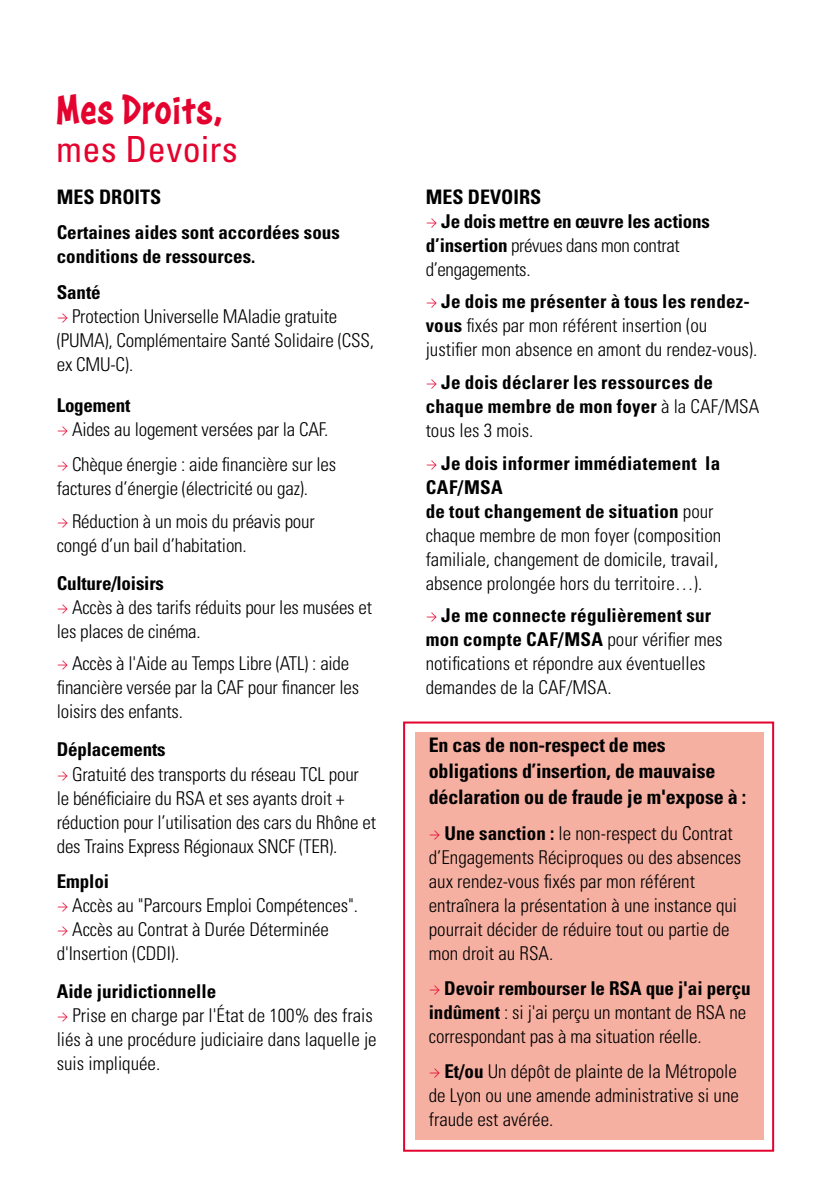
<style>
.page{position:relative;width:840px;height:1191px;background:#fff}
.page>*{position:absolute;margin:0;border:0;box-sizing:border-box;transform-origin:0 0}
.t1{font:44px "Astounder Squared LCBB";letter-spacing:.01em;color:#e4032e}
.t2{font:condensed 36px "Univers LT Std";letter-spacing:.01em;color:#e4032e}
.t3{font:700 condensed 20px/26px "Univers";letter-spacing:-.01em;color:#000}
.t4{font:700 condensed 20px "Univers LT Std";color:#000}
.t5{font:300 condensed 19px/24px "Univers LT Std";letter-spacing:-.005em;color:#000}
.t6{font:700 condensed 19px/24px "Univers LT Std";color:#000}
.s1{font-family:"DIN Pro";color:#e4032e}
.s2{font-family:"DIN Pro";font-weight:300;color:#e4032e}
.s3{font-weight:300}
.s4{font-weight:700}
</style>
<div class="page">
<div style="left:415px;top:732px;width:347px;height:408px;background:#f6b0a2"></div>
<div style="left:403px;top:721px;width:370px;height:430px;border:2px solid #e4032e"></div>
<h1 class="t1" style="left:56px;top:85px;width:168px">Mes Droits,</h1>
<h2 class="t2" style="left:56px;top:126px;width:183px">mes Devoirs</h2>
<p class="t4" style="left:57px;top:184px;width:106px">MES DROITS</p>
<p class="t6" style="left:57px;top:220px;width:284px">Certaines aides sont accordées sous conditions de ressources.</p>
<p class="t6" style="left:57px;top:280px;width:45px">Santé</p>
<p class="t5" style="left:57px;top:304px;width:318px"><span class="s1">→</span> Protection Universelle MAladie gratuite (PUMA), Complémentaire Santé Solidaire (CSS, ex CMU-C).</p>
<p class="t6" style="left:57px;top:393px;width:75px">Logement</p>
<p class="t5" style="left:57px;top:417px;width:273px"><span class="s1">→</span> Aides au logement versées par la CAF.</p>
<p class="t5" style="left:57px;top:452px;width:281px"><span class="s1">→</span> Chèque énergie : aide financière sur les factures d’énergie (électricité ou gaz).</p>
<p class="t5" style="left:57px;top:509px;width:259px"><span class="s1">→</span> Réduction à un mois du préavis pour congé d’un bail d’habitation.</p>
<p class="t6" style="left:57px;top:571px;width:109px">Culture/loisirs</p>
<p class="t5" style="left:57px;top:595px;width:316px"><span class="s1">→</span> Accès à des tarifs réduits pour les musées et les places de cinéma.</p>
<p class="t5" style="left:57px;top:651px;width:303px"><span class="s1">→</span> Accès à l'Aide au Temps Libre (ATL) : aide financière versée par la CAF pour financer les loisirs des enfants.</p>
<p class="t6" style="left:57px;top:737px;width:110px">Déplacements</p>
<p class="t5" style="left:57px;top:762px;width:320px"><span class="s1">→</span> Gratuité des transports du réseau TCL pour le bénéficiaire du RSA et ses ayants droit + réduction pour l’utilisation des cars du Rhône et des Trains Express Régionaux SNCF (TER).</p>
<p class="t6" style="left:57px;top:869px;width:54px">Emploi</p>
<p class="t5" style="left:57px;top:893px;width:303px"><span class="s1">→</span> Accès au "Parcours Emploi Compétences".</p>
<p class="t5" style="left:57px;top:917px;width:273px"><span class="s1">→</span> Accès au Contrat à Durée Déterminée d'Insertion (CDDI).</p>
<p class="t6" style="left:57px;top:979px;width:161px">Aide juridictionnelle</p>
<p class="t5" style="left:57px;top:1003px;width:321px"><span class="s1">→</span> Prise en charge par l'État de 100% des frais liés à une procédure judiciaire dans laquelle je suis impliquée.</p>
<p class="t4" style="left:425px;top:184px;width:117px">MES DEVOIRS</p>
<p class="t6" style="left:425px;top:209px;width:286px"><span class="s2">→</span> Je dois mettre en œuvre les actions d’insertion <span class="s3">prévues dans mon contrat d’engagements.</span></p>
<p class="t5" style="left:425px;top:290px;width:333px"><span class="s1">→</span> <span class="s4">Je dois me présenter à tous les rendez&shy;vous</span> fixés par mon référent insertion (ou justifier mon absence en amont du rendez-vous).</p>
<p class="t6" style="left:425px;top:370px;width:335px"><span class="s2">→</span> Je dois déclarer les ressources de chaque membre de mon foyer <span class="s3">à la CAF/MSA tous les 3 mois.</span></p>
<p class="t5" style="left:425px;top:451px;width:297px"><span class="s1">→</span> <span class="s4">Je dois informer immédiatement la CAF/MSA<br>de tout changement de situation</span> pour chaque membre de mon foyer (composition familiale, changement de domicile, travail, absence prolongée hors du territoire…).</p>
<p class="t5" style="left:425px;top:603px;width:298px"><span class="s1">→</span> <span class="s4">Je me connecte régulièrement sur mon compte CAF/MSA</span> pour vérifier mes notifications et répondre aux éventuelles demandes de la CAF/MSA.</p>
<p class="t3" style="left:428px;top:732px;width:319px">En cas de non-respect de mes obligations d’insertion, de mauvaise déclaration ou de fraude je m'expose à :</p>
<p class="t5" style="left:428px;top:821px;width:314px"><span class="s1">→</span> <span class="s4">Une sanction :</span> le non-respect du Contrat d’Engagements Réciproques ou des absences aux rendez-vous fixés par mon référent entraînera la présentation à une instance qui pourrait décider de réduire tout ou partie de mon droit au RSA.</p>
<p class="t5" style="left:428px;top:976px;width:323px"><span class="s1">→</span> <span class="s4">Devoir rembourser le RSA que j'ai perçu indûment</span> : si j'ai perçu un montant de RSA ne correspondant pas à ma situation réelle.</p>
<p class="t5" style="left:428px;top:1059px;width:311px;text-align:justify"><span class="s1">→</span> <span class="s4">Et/ou</span> Un dépôt de plainte de la Métropole de Lyon ou une amende administrative si une fraude est avérée.</p>
</div>
